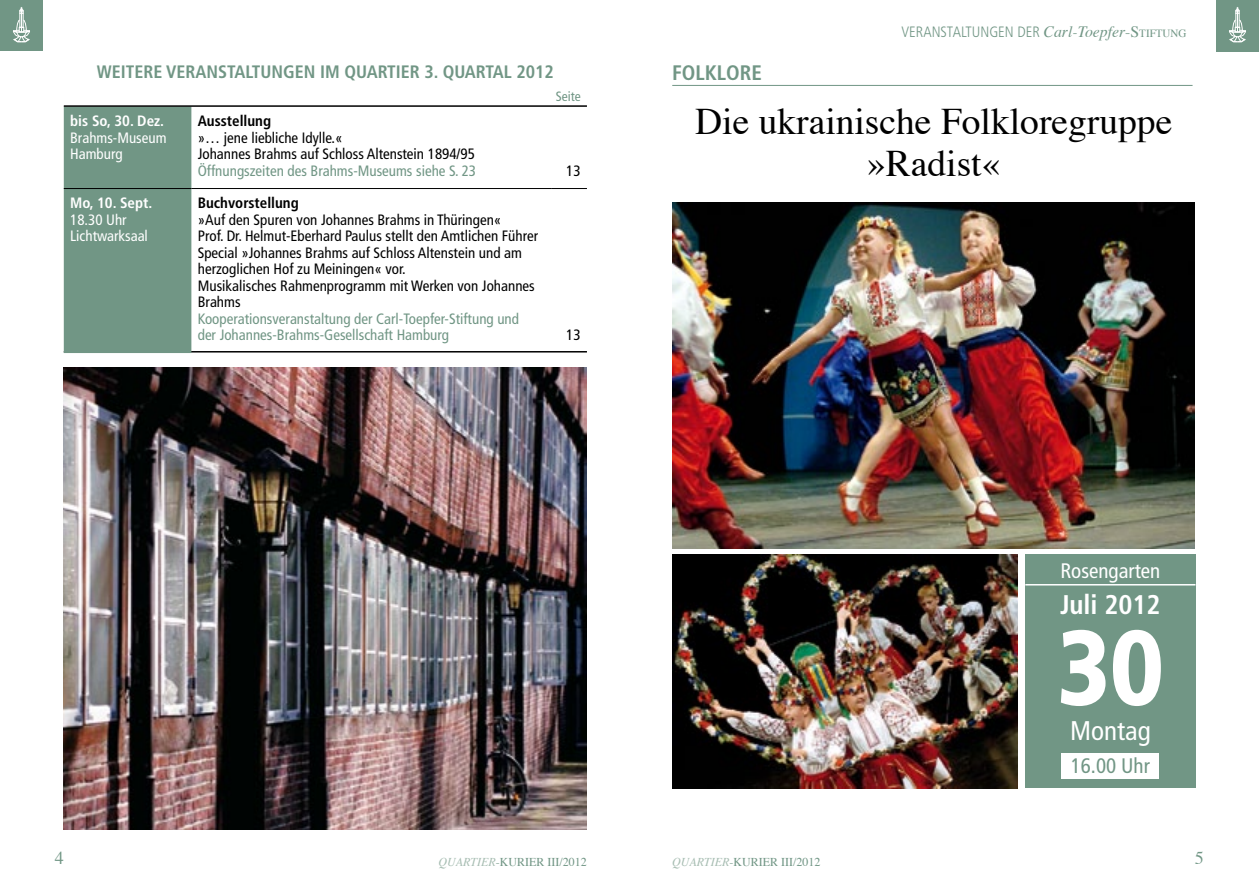
<style>
.page{position:relative;width:1259px;height:893px;background:#fff}
.page>*{position:absolute;margin:0;border:0;box-sizing:border-box;transform-origin:0 0}
.t1{font:700 condensed 102px "Frutiger";color:#fff}
.t2{font:37.5px/42px "Times";color:#000;text-align:center}
.t3{font:700 condensed 27px "Frutiger";color:#fff}
.t4{font:condensed 27px "Frutiger";color:#fff}
.t5{font:condensed 21px "Frutiger";color:#fff}
.t6{font:700 condensed 21px "Frutiger";color:#719685}
.t7{font:condensed 21px "Frutiger";color:#719685}
.t8{font:700 condensed 18px "Frutiger";color:#719685}
.t9{font:18px "Times";color:#719685}
.t10{font:condensed 15px/16.5px "Frutiger";color:#000}
.t11{font:condensed 15px/16.5px "Frutiger";color:#719685}
.t12{font:condensed 15px/16.5px "Frutiger";color:#fff}
.t13{font:300 condensed 15px "Frutiger";color:#719685}
.t14{font:700 condensed 15px "Frutiger";color:#000}
.t15{font:700 condensed 15px "Frutiger";color:#fff}
.t16{font:condensed 13.5px "Frutiger";color:#719685}
.t17{font:12px "Times";color:#719685}
.s1{font-family:"Times";font-weight:400;font-style:italic;font-stretch:normal;font-size:15.75px}
.s2{font-family:"Times";font-weight:400;font-stretch:normal;font-size:15.75px}
.s3{font-family:"Times";font-weight:400;font-stretch:normal;font-size:10.95px}
.s4{font-style:italic;color:#a8beb3}
</style>
<div class="page">
<div style="left:0;top:0;width:43px;height:51px;background:#719685"></div>
<svg style="left:13px;top:7px;width:17px;height:35px"></svg>
<div style="left:1216px;top:0;width:43px;height:51px;background:#719685"></div>
<svg style="left:1229px;top:7px;width:17px;height:35px"></svg>
<img style="left:672px;top:554px;width:345px;height:234px">
<hr style="left:64px;top:351px;width:523px;height:2px;background:#000">
<div style="left:64px;top:107px;width:127px;height:246px;background:#719685"></div>
<hr style="left:64px;top:188px;width:127px;height:1px;background:#000">
<hr style="left:191px;top:188px;width:361px;height:1px;background:#000">
<hr style="left:552px;top:188px;width:35px;height:1px;background:#000">
<hr style="left:672px;top:85px;width:520px;height:1px;background:#719685">
<div style="left:1025px;top:554px;width:170px;height:234px;background:#719685"></div>
<div style="left:1061px;top:753px;width:98px;height:25px;background:#fff"></div>
<svg style="left:1061px;top:629px;width:100px;height:77px"></svg>
<hr style="left:1025px;top:584px;width:170px;height:1px;background:#fff">
<img style="left:672px;top:203px;width:522px;height:345px">
<hr style="left:64px;top:105px;width:523px;height:2px;background:#000">
<img style="left:64px;top:368px;width:523px;height:461px">
<p class="t8" style="left:97px;top:61px;width:458px">WEITERE VERANSTALTUNGEN IM QUARTIER 3. QUARTAL 2012</p>
<p class="t15" style="left:70px;top:112px;width:96px">BIS SO, 30. DEZ.</p>
<p class="t12" style="left:70px;top:129px;width:98px">Brahms-Museum<br>Hamburg</p>
<p class="t15" style="left:70px;top:194px;width:84px">MO, 10. SEPT.</p>
<p class="t12" style="left:70px;top:211px;width:79px">18.30 Uhr<br>Lichtwarksaal</p>
<p class="t16" style="left:556px;top:88px;width:26px">Seite</p>
<p class="t14" style="left:198px;top:112px;width:75px">AUSSTELLUNG</p>
<p class="t10" style="left:198px;top:129px;width:279px">»… jene liebliche Idylle.«<br>Johannes Brahms auf Schloss Altenstein 1894/95</p>
<p class="t11" style="left:198px;top:162px;width:280px">Öffnungszeiten des Brahms-Museums siehe S. 23</p>
<p class="t10" style="left:566px;top:162px;width:16px">13</p>
<p class="t14" style="left:198px;top:194px;width:103px">BUCHVORSTELLUNG</p>
<p class="t10" style="left:198px;top:211px;width:342px">»Auf den Spuren von Johannes Brahms in Thüringen«<br>Prof. Dr. Helmut-Eberhard Paulus stellt den Amtlichen Führer Special »Johannes Brahms auf Schloss Altenstein und am herzoglichen Hof zu Meiningen« vor.<br>Musikalisches Rahmenprogramm mit Werken von Johannes Brahms</p>
<p class="t11" style="left:198px;top:310px;width:323px">Kooperationsveranstaltung der Carl-Toepfer-Stiftung und der Johannes-Brahms-Gesellschaft Hamburg</p>
<p class="t10" style="left:566px;top:327px;width:16px">13</p>
<h3 class="t6" style="left:672px;top:60px;width:91px">FOLKLORE</h3>
<p class="t13" style="left:901px;top:24px;width:286px">VERANSTALTUNGEN DER <span class="s1">CARL-TOEPFER</span><span class="s2">-</span><span class="s2">S</span><span class="s3">tiftung</span></p>
<h2 class="t2" style="left:695px;top:98px;width:479px">Die ukrainische Folkloregruppe »Radist«</h2>
<h3 class="t5" style="left:1060px;top:558px;width:101px">Rosengarten</h3>
<h3 class="t3" style="left:1060px;top:588px;width:102px">JULI 2012</h3>
<h1 class="t1" style="left:1057px;top:608px;width:108px">30</h1>
<h3 class="t4" style="left:1070px;top:714px;width:82px">Montag</h3>
<h3 class="t7" style="left:1070px;top:753px;width:81px">16.00 Uhr</h3>
<p class="t9" style="left:55px;top:841px;width:10px">4</p>
<p class="t17" style="left:438px;top:850px;width:150px"><span class="s4">QUARTIER</span>-Kurier III/2012</p>
<p class="t17" style="left:672px;top:850px;width:150px"><span class="s4">QUARTIER</span>-Kurier III/2012</p>
<p class="t9" style="left:1195px;top:841px;width:10px">5</p>
</div>
